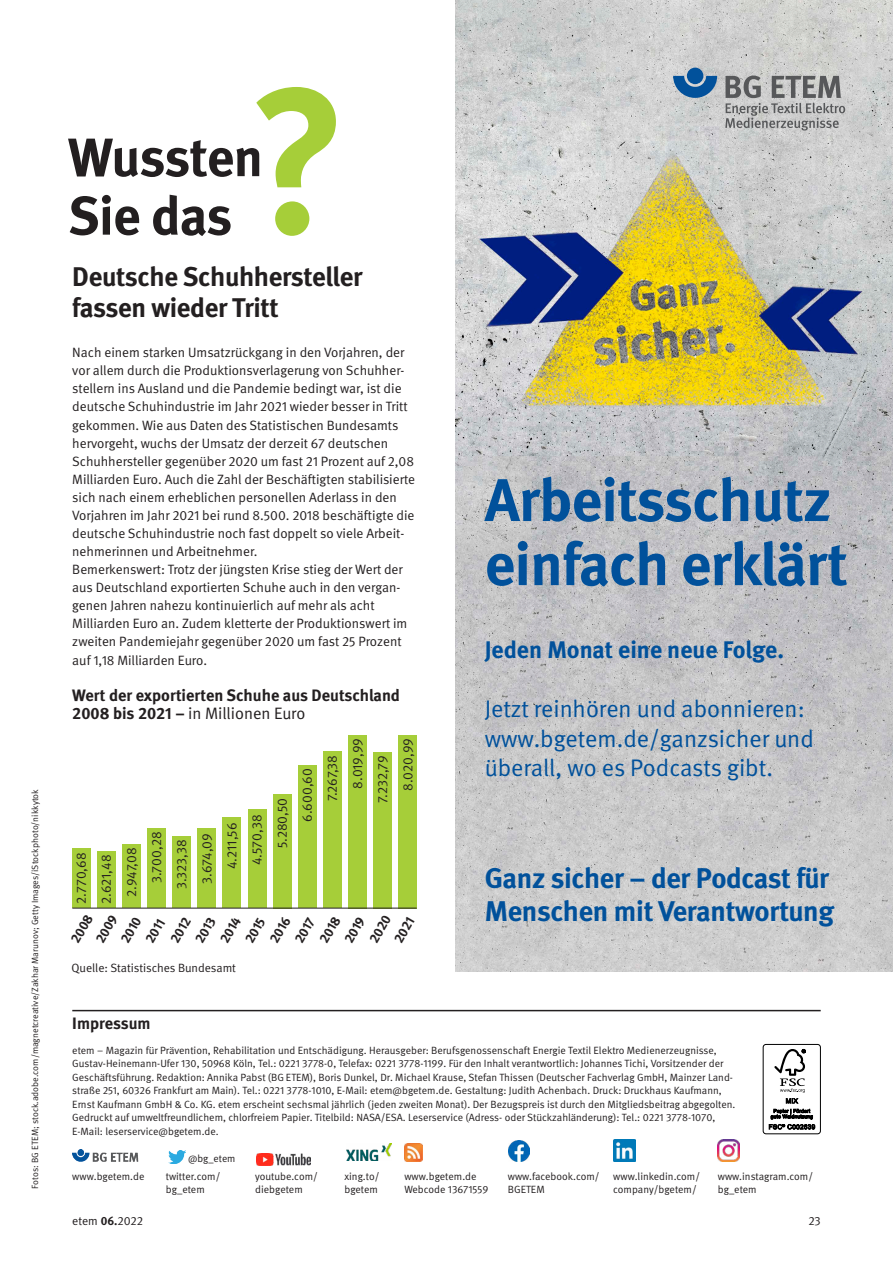
<style>
.page{position:relative;width:893px;height:1263px;background:#fff}
.page>*{position:absolute;margin:0;border:0;box-sizing:border-box;transform-origin:0 0}
.t1{font:700 60px/64.1px "DGUV Meta";letter-spacing:-.01em;color:#01519b}
.t2{font:700 54px/58.5px "DGUV Meta";letter-spacing:-.015em;color:#231f20}
.t3{font:700 28.5px/32.5px "DGUV Meta";letter-spacing:-.01em;color:#01519b}
.t4{font:700 27px/31.5px "DGUV Meta";letter-spacing:-.01em;color:#231f20}
.t5{font:24px/29.5px "DGUV Meta";color:#01519b}
.t6{font:700 24px "DGUV Meta";color:#01519b}
.t7{font:700 16.5px/18px "DGUV Meta";color:#231f20}
.t8{font:13.5px/18.1px "DGUV Meta";color:#231f20}
.t9{font:700 13.5px "DGUV Meta";color:#231f20}
.t10{font:12px "DGUV Meta";color:#231f20}
.t11{font:10.5px/13.5px "DGUV Meta";color:#231f20}
.t12{font:10.35px "DGUV Meta";color:#231f20}
.t13{font:9px "DGUV Meta";color:#231f20}
.s1{font-weight:400}
.s2{font-weight:700}
</style>
<div class="page">
<img style="left:455px;top:0;width:438px;height:972px">
<svg style="left:673px;top:76px;width:44px;height:22px"></svg>
<div style="left:687px;top:68px;width:16px;height:16px;background:#01519b;border-radius:50%"></div>
<svg style="left:725px;top:76px;width:120px;height:55px;background:#a6a7a7"></svg>
<div style="left:72px;top:848px;width:18px;height:60px;background:#a6ce39"></div>
<div style="left:97px;top:851px;width:18px;height:57px;background:#a6ce39"></div>
<div style="left:122px;top:844px;width:19px;height:64px;background:#a6ce39"></div>
<div style="left:148px;top:828px;width:18px;height:80px;background:#a6ce39"></div>
<div style="left:173px;top:836px;width:18px;height:72px;background:#a6ce39"></div>
<div style="left:198px;top:829px;width:18px;height:79px;background:#a6ce39"></div>
<div style="left:223px;top:817px;width:18px;height:91px;background:#a6ce39"></div>
<div style="left:248px;top:809px;width:18px;height:99px;background:#a6ce39"></div>
<div style="left:273px;top:794px;width:18px;height:114px;background:#a6ce39"></div>
<div style="left:298px;top:765px;width:18px;height:143px;background:#a6ce39"></div>
<div style="left:323px;top:751px;width:18px;height:157px;background:#a6ce39"></div>
<div style="left:348px;top:735px;width:18px;height:173px;background:#a6ce39"></div>
<div style="left:374px;top:752px;width:18px;height:156px;background:#a6ce39"></div>
<div style="left:399px;top:735px;width:18px;height:173px;background:#a6ce39"></div>
<hr style="left:72px;top:908px;width:345px;height:1px;background:#231f20">
<svg style="left:256px;top:87px;width:80px;height:149px"></svg>
<hr style="left:72px;top:1010px;width:749px;height:1px;background:#231f20">
<img style="left:72px;top:1149px;width:67px;height:13px">
<img style="left:169px;top:1150px;width:16px;height:14px">
<img style="left:256px;top:1153px;width:54px;height:12px">
<img style="left:347px;top:1143px;width:44px;height:18px">
<img style="left:404px;top:1143px;width:19px;height:19px">
<img style="left:508px;top:1140px;width:21px;height:21px">
<img style="left:613px;top:1139px;width:22px;height:22px">
<img style="left:718px;top:1139px;width:22px;height:22px">
<div style="left:763px;top:1044px;width:58px;height:90px;border:1px solid #000;border-radius:3px"></div>
<svg style="left:774px;top:1049px;width:32px;height:54px"></svg>
<svg style="left:769px;top:1109px;width:46px;height:20px"></svg>
<p class="t13" style="left:30px;top:1188px;width:401px;rotate:-90deg">Fotos: BG ETEM; stock.adobe.com/magnetcreative/Zakhar Marunov; Getty Images/iStockphoto/nikkytok</p>
<h3 class="t2" style="left:68px;top:130px;width:196px">Wussten<br>Sie das</h3>
<h4 class="t4" style="left:72px;top:261px;width:292px">Deutsche Schuhhersteller fassen wieder Tritt</h4>
<p class="t8" style="left:72px;top:344px;width:344px">Nach einem starken Umsatzrückgang in den Vorjahren, der vor allem durch die Produktionsverlagerung von Schuhher&shy;stellern ins Ausland und die Pandemie bedingt war, ist die deutsche Schuhindustrie im Jahr 2021 wieder besser in Tritt gekommen. Wie aus Daten des Statistischen Bundesamts hervorgeht, wuchs der Umsatz der derzeit 67 deutschen Schuhhersteller gegenüber 2020 um fast 21 Prozent auf 2,08<br>Milliarden Euro. Auch die Zahl der Beschäftigten stabilisierte sich nach einem erheblichen personellen Aderlass in den Vorjahren im Jahr 2021 bei rund 8.500. 2018 beschäftigte die deutsche Schuhindustrie noch fast doppelt so viele Arbeit&shy;nehmerinnen und Arbeitnehmer.</p>
<p class="t8" style="left:72px;top:561px;width:337px">Bemerkenswert: Trotz der jüngsten Krise stieg der Wert der aus Deutschland exportierten Schuhe auch in den vergan&shy;genen Jahren nahezu kontinuierlich auf mehr als acht Milliarden Euro an. Zudem kletterte der Produktionswert im zweiten Pandemiejahr gegenüber 2020 um fast 25 Prozent auf 1,18 Milliarden Euro.</p>
<p class="t7" style="left:72px;top:686px;width:329px">Wert der exportierten Schuhe aus Deutschland<br>2008 bis 2021 – <span class="s1">in Millionen Euro</span></p>
<p class="t8" style="left:72px;top:904px;width:53px;rotate:-90deg">2.770,68</p>
<p class="t8" style="left:98px;top:904px;width:51px;rotate:-90deg">2.621,48</p>
<p class="t8" style="left:123px;top:897px;width:51px;rotate:-90deg">2.947,08</p>
<p class="t8" style="left:148px;top:883px;width:53px;rotate:-90deg">3.700,28</p>
<p class="t8" style="left:173px;top:889px;width:51px;rotate:-90deg">3.323,38</p>
<p class="t8" style="left:198px;top:884px;width:52px;rotate:-90deg">3.674,09</p>
<p class="t8" style="left:223px;top:869px;width:48px;rotate:-90deg">4.211,56</p>
<p class="t8" style="left:248px;top:865px;width:52px;rotate:-90deg">4.570,38</p>
<p class="t8" style="left:273px;top:848px;width:52px;rotate:-90deg">5.280,50</p>
<p class="t8" style="left:298px;top:822px;width:55px;rotate:-90deg">6.600,60</p>
<p class="t8" style="left:324px;top:801px;width:48px;rotate:-90deg">7.267,38</p>
<p class="t8" style="left:349px;top:789px;width:52px;rotate:-90deg">8.019,99</p>
<p class="t8" style="left:374px;top:803px;width:49px;rotate:-90deg">7.232,79</p>
<p class="t8" style="left:399px;top:791px;width:54px;rotate:-90deg">8.020,99</p>
<p class="t9" style="left:67px;top:938px;width:32px;rotate:-60deg">2008</p>
<p class="t9" style="left:92px;top:938px;width:32px;rotate:-60deg">2009</p>
<p class="t9" style="left:117px;top:938px;width:29px;rotate:-60deg">2010</p>
<p class="t9" style="left:142px;top:938px;width:27px;rotate:-60deg">2011</p>
<p class="t9" style="left:167px;top:938px;width:29px;rotate:-60deg">2012</p>
<p class="t9" style="left:192px;top:938px;width:29px;rotate:-60deg">2013</p>
<p class="t9" style="left:216px;top:938px;width:29px;rotate:-60deg">2014</p>
<p class="t9" style="left:241px;top:938px;width:29px;rotate:-60deg">2015</p>
<p class="t9" style="left:266px;top:938px;width:29px;rotate:-60deg">2016</p>
<p class="t9" style="left:291px;top:938px;width:29px;rotate:-60deg">2017</p>
<p class="t9" style="left:316px;top:938px;width:29px;rotate:-60deg">2018</p>
<p class="t9" style="left:341px;top:938px;width:29px;rotate:-60deg">2019</p>
<p class="t9" style="left:366px;top:938px;width:31px;rotate:-60deg">2020</p>
<p class="t9" style="left:390px;top:938px;width:29px;rotate:-60deg">2021</p>
<p class="t10" style="left:72px;top:960px;width:166px">Quelle: Statistisches Bundesamt</p>
<h2 class="t7" style="left:72px;top:1015px;width:80px">Impressum</h2>
<p class="t1" style="left:485px;top:470px;width:364px">Arbeitsschutz einfach erklärt</p>
<p class="t6" style="left:485px;top:635px;width:301px">Jeden Monat eine neue Folge.</p>
<p class="t5" style="left:485px;top:694px;width:321px">Jetzt reinhören und abonnieren:</p>
<p class="t5" style="left:485px;top:724px;width:331px">www.bgetem.de/ganzsicher und überall, wo es Podcasts gibt.</p>
<p class="t3" style="left:485px;top:863px;width:351px">Ganz sicher – der Podcast für<br>Menschen mit Verantwortung</p>
<p class="t11" style="left:72px;top:1043px;width:665px">etem – Magazin für Prävention, Rehabilitation und Entschädigung. Herausgeber: Berufsgenossenschaft Energie Textil Elektro Medienerzeugnisse, Gustav-Heinemann-Ufer 130, 50968 Köln, Tel.: 0221 3778-0, Telefax: 0221 3778-1199. Für den Inhalt verantwortlich: Johannes Tichi, Vorsitzender der Geschäftsführung. Redaktion: Annika Pabst (BG ETEM), Boris Dunkel, Dr. Michael Krause, Stefan Thissen (Deutscher Fachverlag GmbH, Mainzer Land&shy;straße 251, 60326 Frankfurt am Main). Tel.: 0221 3778-1010, E-Mail: etem@bgetem.de. Gestaltung: Judith Achenbach. Druck: Druckhaus Kaufmann, Ernst Kaufmann GmbH &amp; Co. KG. etem erscheint sechsmal jährlich (jeden zweiten Monat). Der Bezugspreis ist durch den Mitgliedsbeitrag abgegolten.<br>Gedruckt auf umweltfreundlichem, chlorfreiem Papier. Titelbild: NASA/ESA. Leserservice (Adress- oder Stückzahländerung): Tel.: 0221 3778-1070, E-Mail: leserservice@bgetem.de.</p>
<p class="t12" style="left:188px;top:1152px;width:49px">@bg_etem</p>
<p class="t11" style="left:72px;top:1169px;width:74px">www.bgetem.de</p>
<p class="t11" style="left:166px;top:1169px;width:56px">twitter.com/ bg_etem</p>
<p class="t11" style="left:255px;top:1169px;width:64px">youtube.com/ diebgetem</p>
<p class="t11" style="left:344px;top:1169px;width:37px">xing.to/ bgetem</p>
<p class="t11" style="left:404px;top:1169px;width:86px">www.bgetem.de<br>Webcode 13671559</p>
<p class="t11" style="left:508px;top:1169px;width:93px">www.facebook.com/<br>BGETEM</p>
<p class="t11" style="left:613px;top:1169px;width:88px">www.linkedin.com/ company/bgetem/</p>
<p class="t11" style="left:718px;top:1169px;width:97px">www.instagram.com/ bg_etem</p>
<p class="t10" style="left:72px;top:1213px;width:72px">etem <span class="s2">06.</span>2022</p>
<p class="t10" style="left:808px;top:1213px;width:14px">23</p>
</div>
